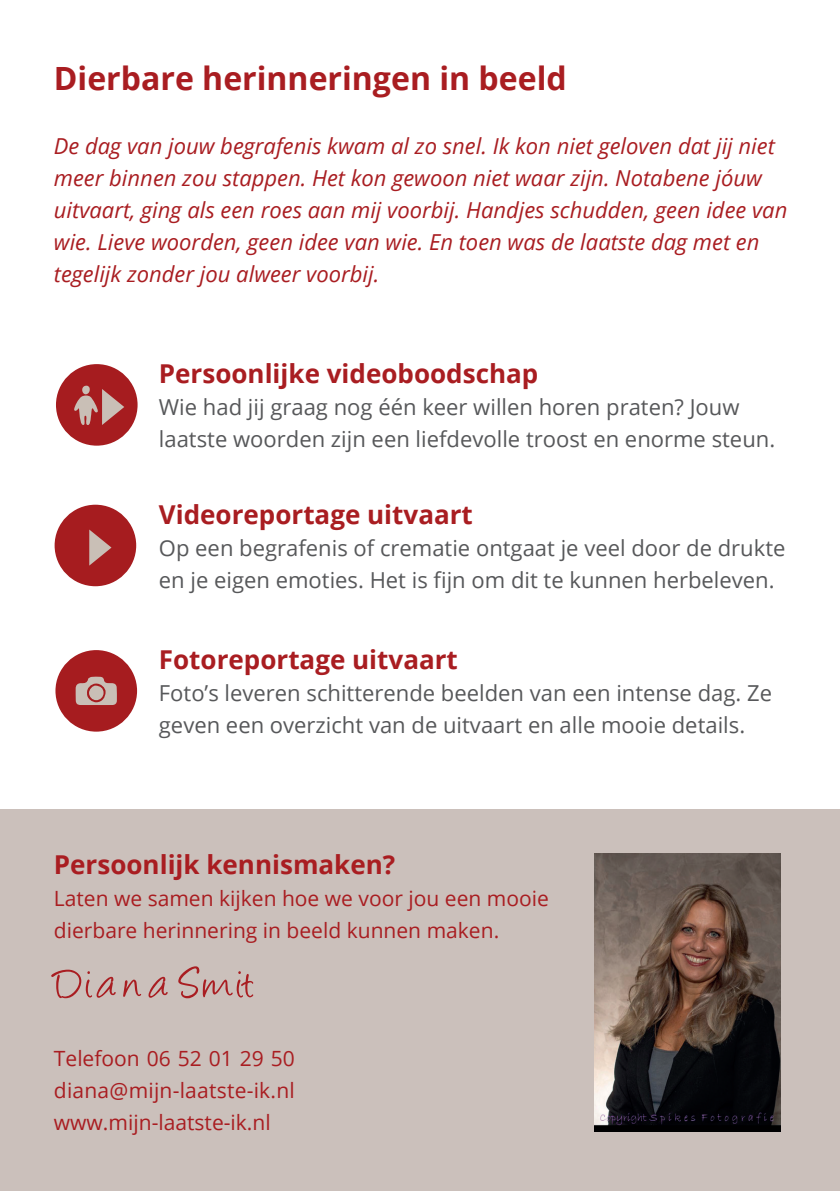
<style>
.page{position:relative;width:840px;height:1191px;background:#fff}
.page>*{position:absolute;margin:0;border:0;box-sizing:border-box;transform-origin:0 0}
.ParaStyle01-Interlin{font:50px "Angelina";letter-spacing:.085em;color:#a91d21}
.ParaStyle01-Interlin-2{font:700 32px "Open Sans";color:#a91d21}
.ParaStyle01-Interlin-3{font:700 26px "Open Sans";color:#a91d21}
.ParaStyle04-Interlin{font:700 26px "Open Sans";color:#a91d21}
.ParaStyle05-Interlin{font:700 26px "Open Sans";color:#a91d21}
.ParaStyle02-Interlin{font:22px/32px "Open Sans";color:#57585a}
.ParaStyle02-Interlin-2{font:italic 22px/32px "Open Sans";color:#a91d21}
.ParaStyle02-Interlin-3{font:21px/32px "Open Sans";color:#a91d21}
.ParaStyle03-Interlin{font:21px/32px "Open Sans";color:#a91d21;text-align:justify}
</style>
<div class="page">
<div style="left:0;top:809px;width:839px;height:382px;background:#cbc0bb"></div>
<img style="left:594px;top:853px;width:186px;height:278px">
<div style="left:56px;top:364px;width:81px;height:81px;background:#a61c1f;border-radius:50%"></div>
<svg style="left:74px;top:386px;width:50px;height:39px"></svg>
<div style="left:55px;top:505px;width:81px;height:81px;background:#a61c1f;border-radius:50%"></div>
<svg style="left:89px;top:529px;width:22px;height:36px"></svg>
<div style="left:55px;top:650px;width:82px;height:81px;background:#a61c1f;border-radius:50%"></div>
<svg style="left:76px;top:676px;width:41px;height:29px"></svg>
<div style="left:89px;top:685px;width:14px;height:15px;background:#c9bfb6;border-radius:50%"></div>
<p class="ParaStyle01-Interlin-2" style="left:54px;top:56px;width:514px">Dierbare herinneringen in beeld</p>
<p class="ParaStyle02-Interlin-2" style="left:54px;top:130px;width:734px">De dag van jouw begrafenis kwam al zo snel. Ik kon niet geloven dat jij niet meer binnen zou stappen. Het kon gewoon niet waar zijn. Notabene jóuw uitvaart, ging als een roes aan mij voorbij. Handjes schudden, geen idee van wie. Lieve woorden, geen idee van wie. En toen was de laatste dag met en tegelijk zonder jou alweer voorbij.</p>
<p class="ParaStyle01-Interlin-3" style="left:159px;top:355px;width:381px">Persoonlijke videoboodschap</p>
<p class="ParaStyle02-Interlin" style="left:159px;top:390px;width:617px">Wie had jij graag nog één keer willen horen praten? Jouw laatste woorden zijn een liefdevolle troost en enorme steun.</p>
<p class="ParaStyle04-Interlin" style="left:159px;top:496px;width:315px">Videoreportage uitvaart</p>
<p class="ParaStyle02-Interlin" style="left:159px;top:531px;width:627px">Op een begrafenis of crematie ontgaat je veel door de drukte en je eigen emoties. Het is fijn om dit te kunnen herbeleven.</p>
<p class="ParaStyle05-Interlin" style="left:159px;top:641px;width:300px">Fotoreportage uitvaart</p>
<p class="ParaStyle02-Interlin" style="left:159px;top:676px;width:614px">Foto’s leveren schitterende beelden van een intense dag. Ze geven een overzicht van de uitvaart en alle mooie details.</p>
<p class="ParaStyle01-Interlin-3" style="left:54px;top:846px;width:343px">Persoonlijk kennismaken?</p>
<p class="ParaStyle02-Interlin-3" style="left:54px;top:881px;width:496px">Laten we samen kijken hoe we voor jou een mooie dierbare herinnering in beeld kunnen maken.</p>
<p class="ParaStyle01-Interlin" style="left:54px;top:962px;width:201px">Diana Smit</p>
<p class="ParaStyle03-Interlin" style="left:54px;top:1041px;width:242px">Telefoon 06 52 01 29 50 diana@mijn-laatste-ik.nl www.mijn-laatste-ik.nl</p>
</div>
